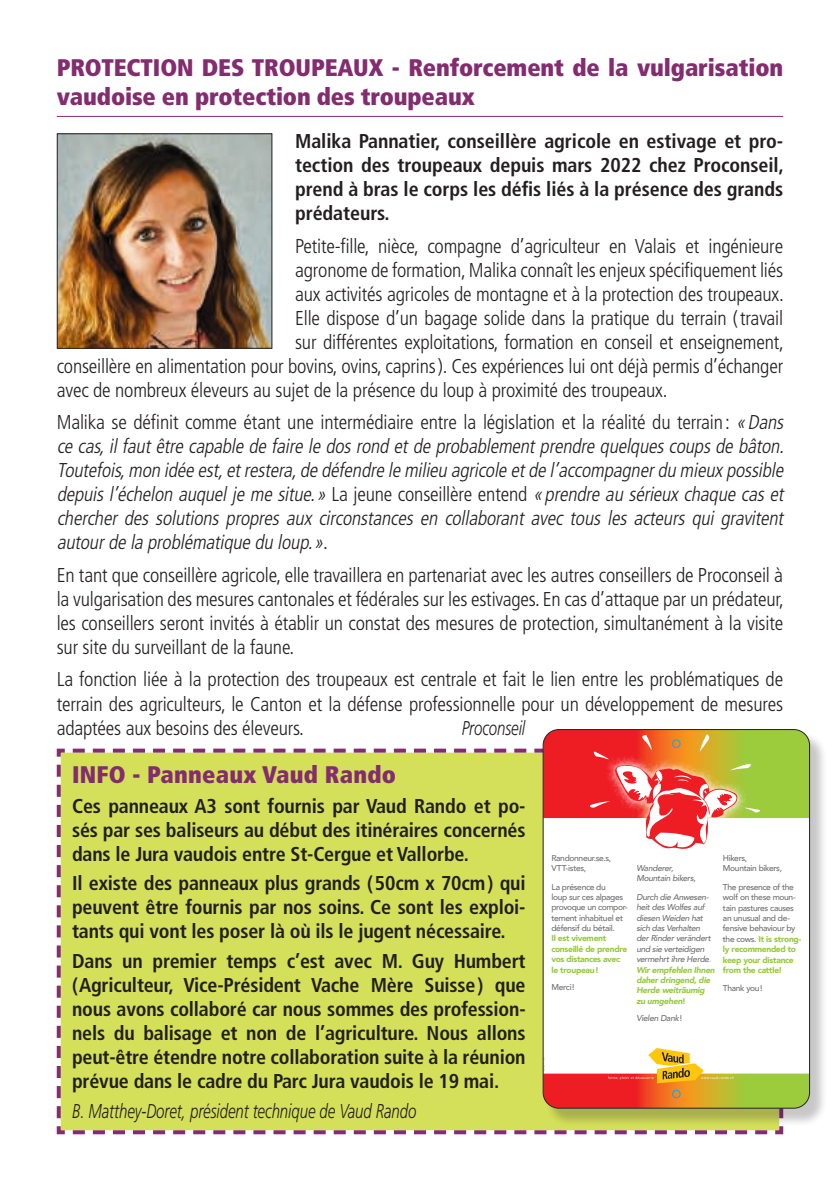
<style>
.page{position:relative;width:840px;height:1191px;background:#fff}
.page>*{position:absolute;margin:0;border:0;box-sizing:border-box;transform-origin:0 0}
.t1{font:900 condensed 24px/28.8px "Frutiger";letter-spacing:-.005em;color:#832c6f}
.t2{font:300 condensed 20px/24px "Frutiger";letter-spacing:-.01em;color:#231f20;text-align:justify}
.t3{font:700 condensed 20px/24px "Frutiger";letter-spacing:-.01em;color:#231f20;text-align:justify}
.t4{font:italic 300 condensed 20px/24px "Frutiger";letter-spacing:-.01em;color:#231f20;text-align:justify}
.t5{font:italic 300 20px "Frutiger";letter-spacing:-.005em;color:#231f20;scale:.75 1}
.t6{font:500 8.4px/10.4px "Avenir";letter-spacing:-.04em;color:#6d6e71}
.t7{font:italic 500 8.4px/10.4px "Avenir";letter-spacing:-.035em;color:#6d6e71}
.t8{font:900 8.4px/10.4px "Avenir";letter-spacing:-.035em;color:#97c93c}
.s1{font-style:normal}
.s2{color:#a4a5a9}
.s3{font-weight:900;color:#97c93c}
.s4{font-weight:900;font-style:normal;color:#97c93c}
</style>
<div class="page">
<hr style="left:57px;top:116px;width:725px;height:1px;background:#832c6f">
<img style="left:59px;top:135px;width:211px;height:212px">
<div style="left:57px;top:133px;width:215px;height:216px;border:1px solid #231f20"></div>
<svg style="left:56px;top:748px;width:728px;height:387px;background:#cdc57b"></svg>
<div style="left:544px;top:731px;width:283px;height:395px;background:#231f20;opacity:.25"></div>
<div style="left:69px;top:748px;width:740px;height:370px;background:#d4e05a"></div>
<svg style="left:543px;top:729px;width:266px;height:379px"></svg>
<div style="left:542px;top:729px;width:267px;height:379px;border:1px solid #231f20;border-radius:16px"></div>
<p class="t1" style="left:57px;top:55px;width:727px">PROTECTION DES TROUPEAUX - Renforcement de la vulgarisation vaudoise en protection des troupeaux</p>
<p class="t3" style="left:295px;top:131px;width:490px">Malika Pannatier, conseillère agricole en estivage et pro&shy;tection des troupeaux depuis mars 2022 chez Proconseil, prend à bras le corps les défis liés à la présence des grands prédateurs.</p>
<p class="t2" style="left:295px;top:235px;width:489px">Petite-fille, nièce, compagne d’agriculteur en Valais et ingénieure</p>
<p class="t2" style="left:295px;top:259px;width:489px">agronome de formation, Malika connaît les enjeux spécifiquement liés</p>
<p class="t2" style="left:295px;top:283px;width:490px">aux activités agricoles de montagne et à la protection des troupeaux.</p>
<p class="t2" style="left:295px;top:307px;width:489px">Elle dispose d’un bagage solide dans la pratique du terrain ( travail</p>
<p class="t2" style="left:295px;top:331px;width:490px">sur différentes exploitations, formation en conseil et enseignement,</p>
<p class="t2" style="left:57px;top:355px;width:727px">conseillère en alimentation pour bovins, ovins, caprins ). Ces expériences lui ont déjà permis d’échanger</p>
<p class="t2" style="left:57px;top:379px;width:612px">avec de nombreux éleveurs au sujet de la présence du loup à proximité des troupeaux.</p>
<p class="t4" style="left:57px;top:412px;width:732px"><span class="s1">Malika se définit comme étant une intermédiaire entre la législation et la réalité du terrain :</span> « Dans ce cas,il faut être capable de faire le dos rond et de probablement prendre quelques coups de bâton.<br>Toutefois,mon idée est,etrestera,de défendre le milieu agricole etde l’accompagnerdu mieux possible depuis l’échelon auquel je me situe.» <span class="s1">L a j e u n e c o n s e i l l è r e e n t e n d</span> « prendre au sérieux chaque cas et chercher des solutions propres aux circonstances en collaborant avec tous les acteurs qui gravitent autourde la problématique du loup.»<span class="s1">.</span></p>
<p class="t2" style="left:57px;top:564px;width:728px">En tant que conseillère agricole, elle travaillera en partenariat avec les autres conseillers de Proconseil à la vulgarisation des mesures cantonales et fédérales sur les estivages. En cas d’attaque par un prédateur, les conseillers seront invités à établir un constat des mesures de protection, simultanément à la visite sur site du surveillant de la faune.</p>
<p class="t2" style="left:57px;top:669px;width:727px">La fonction liée à la protection des troupeaux est centrale et fait le lien entre les problématiques de terrain des agriculteurs, le Canton et la défense professionnelle pour un développement de mesures adaptées aux besoins des éleveurs.</p>
<p class="t5" style="left:461px;top:719px;width:86px">Proconseil</p>
<p class="t1" style="left:72px;top:762px;width:325px">INFO - Panneaux Vaud Rando</p>
<p class="t3" style="left:72px;top:795px;width:454px">Ces panneaux A3 sont fournis par Vaud Rando et po&shy;sés par ses baliseurs au début des itinéraires concernés dans le Jura vaudois entre St-Cergue et Vallorbe.</p>
<p class="t3" style="left:72px;top:873px;width:455px">Il existe des panneaux plus grands ( 50cm x 70cm ) qui peuvent être fournis par nos soins. Ce sont les exploi&shy;tants qui vont les poser là où ils le jugent nécessaire.</p>
<p class="t3" style="left:72px;top:950px;width:455px">Dans un premier temps c’est avec M. Guy Humbert ( Agriculteur, Vice-Président Vache Mère Suisse ) que nous avons collaboré car nous sommes des profession&shy;nels du balisage et non de l’agriculture. Nous allons peut-être étendre notre collaboration suite à la réunion prévue dans le cadre du Parc Jura vaudois le 19 mai.</p>
<p class="t5" style="left:72px;top:1102px;width:460px">B. Matthey-Doret, président technique de Vaud Rando</p>
<p class="t6" style="left:551px;top:854px;width:61px">Randonneur.se.s,<br>VTT-istes,</p>
<p class="t6" style="left:551px;top:882px;width:78px">La présence du<br>loup sur ces alpages provoque un compor&shy;tement inhabituel et défensif du bétail.</p>
<p class="t8" style="left:551px;top:934px;width:77px">Il est vivement conseillé de prendre vos distances avec le troupeau !</p>
<p class="t6" style="left:551px;top:983px;width:25px">Merci !</p>
<p class="t7" style="left:636px;top:864px;width:61px">Wanderer,<br>Mountain bikers,</p>
<p class="t7" style="left:636px;top:892px;width:80px">Durch die Anwesen&shy;heit des Wolfes auf diesen Weiden hat sich das Verhalten der Rinder verändert und sie verteidigen vermehrt ihre Herde<span class="s2">.<br></span><span class="s3">Wir empfehlen Ihnen daher dringend, die<br>Herde weiträumig zu umgehen</span><span class="s4">!</span></p>
<p class="t7" style="left:636px;top:1014px;width:47px">Vielen Dank <span class="s1">!</span></p>
<p class="t6" style="left:722px;top:854px;width:61px">Hikers,<br>Mountain bikers,</p>
<p class="t6" style="left:722px;top:882px;width:80px">The presence of the wolf on these moun&shy;tain pastures causes an unusual and de&shy;fensive behaviour by the cows. <span class="s3">It is strong&shy;ly recommended to keep your distance from the cattle!</span></p>
<p class="t6" style="left:722px;top:983px;width:41px">Thank you !</p>
</div>
